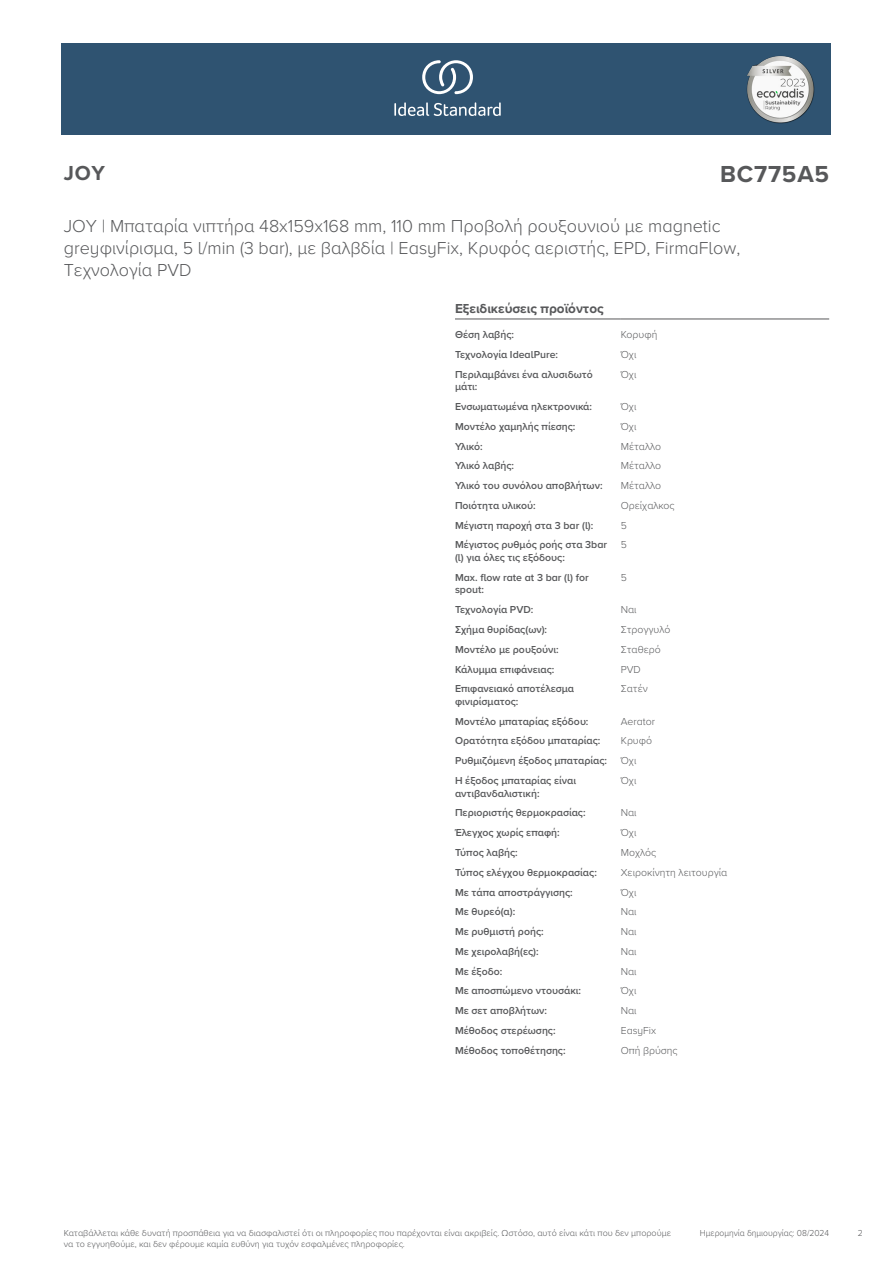
<style>
.page{position:relative;width:893px;height:1263px;background:#fff}
.page>*{position:absolute;margin:0;border:0;box-sizing:border-box;transform-origin:0 0}
.ID{font:700 24px "Proxima Nova A";letter-spacing:.035em;color:#57585a}
.SUITE_NAME{font:700 21px "Proxima Nova A";color:#57585a}
.Product_description__L3{font:300 18px/21.6px "Proxima Nova A";color:#57585a}
.head_9pt{font:700 13.5px "Proxima Nova A";color:#57585a}
.head_general{font:600 10.5px/12.6px "Proxima Nova A";color:#57585a}
.value_general{font:300 10.5px "Proxima Nova A";color:#57585a}
.Disclaimer{font:300 9px/10.8px "Proxima Nova A";color:#57585a}
.Date_created{font:300 9px "Proxima Nova A";color:#57585a;scale:.95 1}
.Disclaimer-2{font:300 9px "Proxima Nova A";color:#57585a;scale:.95 1}
</style>
<div class="page">
<div style="left:62px;top:43px;width:769px;height:91px;background:#2f5371"></div>
<hr style="left:455px;top:319px;width:166px;height:1px;background:#57585a">
<hr style="left:621px;top:319px;width:208px;height:1px;background:#57585a">
<svg style="left:394px;top:102px;width:107px;height:14px"></svg>
<svg style="left:422px;top:60px;width:51px;height:34px"></svg>
<img style="left:746px;top:56px;width:68px;height:67px">
<p class="SUITE_NAME" style="left:64px;top:157px;width:43px">JOY</p>
<p class="ID" style="left:720px;top:156px;width:111px">BC775A5</p>
<p class="Product_description__L3" style="left:64px;top:214px;width:678px">JOY | Μπαταρία νιπτήρα 48x159x168 mm, 110 mm Προβολή ρουξουνιού με magnetic greyφινίρισμα, 5 l/min (3 bar), με βαλβδία | EasyFix, Κρυφός αεριστής, EPD, FirmaFlow,<br>Τεχνολογία PVD</p>
<p class="head_9pt" style="left:455px;top:298px;width:150px">Εξειδικεύσεις προϊόντος</p>
<p class="head_general" style="left:455px;top:328px;width:61px">Θέση λαβής:</p>
<p class="value_general" style="left:621px;top:327px;width:38px">Κορυφή</p>
<p class="head_general" style="left:455px;top:348px;width:105px">Τεχνολογία IdealPure:</p>
<p class="value_general" style="left:621px;top:346px;width:17px">Όχι</p>
<p class="head_general" style="left:455px;top:367px;width:139px">Περιλαμβάνει ένα αλυσιδωτό μάτι:</p>
<p class="value_general" style="left:621px;top:366px;width:17px">Όχι</p>
<p class="head_general" style="left:455px;top:400px;width:139px">Ενσωματωμένα ηλεκτρονικά:</p>
<p class="value_general" style="left:621px;top:399px;width:17px">Όχι</p>
<p class="head_general" style="left:455px;top:420px;width:122px">Μοντέλο χαμηλής πίεσης:</p>
<p class="value_general" style="left:621px;top:418px;width:17px">Όχι</p>
<p class="head_general" style="left:455px;top:439px;width:29px">Υλικό:</p>
<p class="value_general" style="left:621px;top:438px;width:42px">Μέταλλο</p>
<p class="head_general" style="left:455px;top:459px;width:61px">Υλικό λαβής:</p>
<p class="value_general" style="left:621px;top:458px;width:42px">Μέταλλο</p>
<p class="head_general" style="left:455px;top:479px;width:149px">Υλικό του συνόλου αποβλήτων:</p>
<p class="value_general" style="left:621px;top:478px;width:42px">Μέταλλο</p>
<p class="head_general" style="left:455px;top:499px;width:82px">Ποιότητα υλικού:</p>
<p class="value_general" style="left:621px;top:498px;width:55px">Ορείχαλκος</p>
<p class="head_general" style="left:455px;top:519px;width:140px">Μέγιστη παροχή στα 3 bar (l):</p>
<p class="value_general" style="left:621px;top:517px;width:8px">5</p>
<p class="head_general" style="left:455px;top:538px;width:154px">Μέγιστος ρυθμός ροής στα 3bar (l) για όλες τις εξόδους:</p>
<p class="value_general" style="left:621px;top:537px;width:8px">5</p>
<p class="head_general" style="left:455px;top:571px;width:135px">Max. flow rate at 3 bar (l) for spout:</p>
<p class="value_general" style="left:621px;top:569px;width:8px">5</p>
<p class="head_general" style="left:455px;top:603px;width:80px">Τεχνολογία PVD:</p>
<p class="value_general" style="left:621px;top:602px;width:17px">Ναι</p>
<p class="head_general" style="left:455px;top:623px;width:94px">Σχήμα θυρίδας(ων):</p>
<p class="value_general" style="left:621px;top:622px;width:51px">Στρογγυλό</p>
<p class="head_general" style="left:455px;top:643px;width:105px">Μοντέλο με ρουξούνι:</p>
<p class="value_general" style="left:621px;top:641px;width:41px">Σταθερό</p>
<p class="head_general" style="left:455px;top:662px;width:101px">Κάλυμμα επιφάνειας:</p>
<p class="value_general" style="left:621px;top:661px;width:22px">PVD</p>
<p class="head_general" style="left:455px;top:682px;width:121px">Επιφανειακό αποτέλεσμα φινιρίσματος:</p>
<p class="value_general" style="left:621px;top:681px;width:29px">Σατέν</p>
<p class="head_general" style="left:455px;top:715px;width:135px">Μοντέλο μπαταρίας εξόδου:</p>
<p class="value_general" style="left:621px;top:713px;width:36px">Aerator</p>
<p class="head_general" style="left:455px;top:734px;width:147px">Ορατότητα εξόδου μπαταρίας:</p>
<p class="value_general" style="left:621px;top:733px;width:33px">Κρυφό</p>
<p class="head_general" style="left:455px;top:754px;width:154px">Ρυθμιζόμενη έξοδος μπαταρίας:</p>
<p class="value_general" style="left:621px;top:753px;width:17px">Όχι</p>
<p class="head_general" style="left:455px;top:774px;width:123px">Η έξοδος μπαταρίας είναι αντιβανδαλιστική:</p>
<p class="value_general" style="left:621px;top:773px;width:17px">Όχι</p>
<p class="head_general" style="left:455px;top:806px;width:132px">Περιοριστής θερμοκρασίας:</p>
<p class="value_general" style="left:621px;top:805px;width:17px">Ναι</p>
<p class="head_general" style="left:455px;top:826px;width:106px">Έλεγχος χωρίς επαφή:</p>
<p class="value_general" style="left:621px;top:825px;width:17px">Όχι</p>
<p class="head_general" style="left:455px;top:846px;width:64px">Τύπος λαβής:</p>
<p class="value_general" style="left:621px;top:845px;width:37px">Μοχλός</p>
<p class="head_general" style="left:455px;top:866px;width:143px">Τύπος ελέγχου θερμοκρασίας:</p>
<p class="value_general" style="left:621px;top:864px;width:108px">Χειροκίνητη λειτουργία</p>
<p class="head_general" style="left:455px;top:885px;width:119px">Με τάπα αποστράγγισης:</p>
<p class="value_general" style="left:621px;top:884px;width:17px">Όχι</p>
<p class="head_general" style="left:455px;top:905px;width:62px">Με θυρεό(α):</p>
<p class="value_general" style="left:621px;top:904px;width:17px">Ναι</p>
<p class="head_general" style="left:455px;top:925px;width:90px">Με ρυθμιστή ροής:</p>
<p class="value_general" style="left:621px;top:924px;width:17px">Ναι</p>
<p class="head_general" style="left:455px;top:945px;width:85px">Με χειρολαβή(ες):</p>
<p class="value_general" style="left:621px;top:943px;width:17px">Ναι</p>
<p class="head_general" style="left:455px;top:964px;width:49px">Με έξοδο:</p>
<p class="value_general" style="left:621px;top:963px;width:17px">Ναι</p>
<p class="head_general" style="left:455px;top:984px;width:128px">Με αποσπώμενο ντουσάκι:</p>
<p class="value_general" style="left:621px;top:983px;width:17px">Όχι</p>
<p class="head_general" style="left:455px;top:1004px;width:94px">Με σετ αποβλήτων:</p>
<p class="value_general" style="left:621px;top:1003px;width:17px">Ναι</p>
<p class="head_general" style="left:455px;top:1024px;width:102px">Μέθοδος στερέωσης:</p>
<p class="value_general" style="left:621px;top:1023px;width:37px">EasyFix</p>
<p class="head_general" style="left:455px;top:1044px;width:112px">Μέθοδος τοποθέτησης:</p>
<p class="value_general" style="left:621px;top:1042px;width:58px">Οπή βρύσης</p>
<p class="Disclaimer" style="left:64px;top:1227px;width:609px">Καταβάλλεται κάθε δυνατή προσπάθεια για να διασφαλιστεί ότι οι πληροφορίες που παρέχονται είναι ακριβείς. Ωστόσο, αυτό είναι κάτι που δεν μπορούμε να το εγγυηθούμε, και δεν φέρουμε καμία ευθύνη για τυχόν εσφαλμένες πληροφορίες.</p>
<p class="Date_created" style="left:700px;top:1226px;width:138px">Ημερομηνία δημιουργίας: 08/2024</p>
<p class="Disclaimer-2" style="left:858px;top:1226px;width:7px">2</p>
</div>
